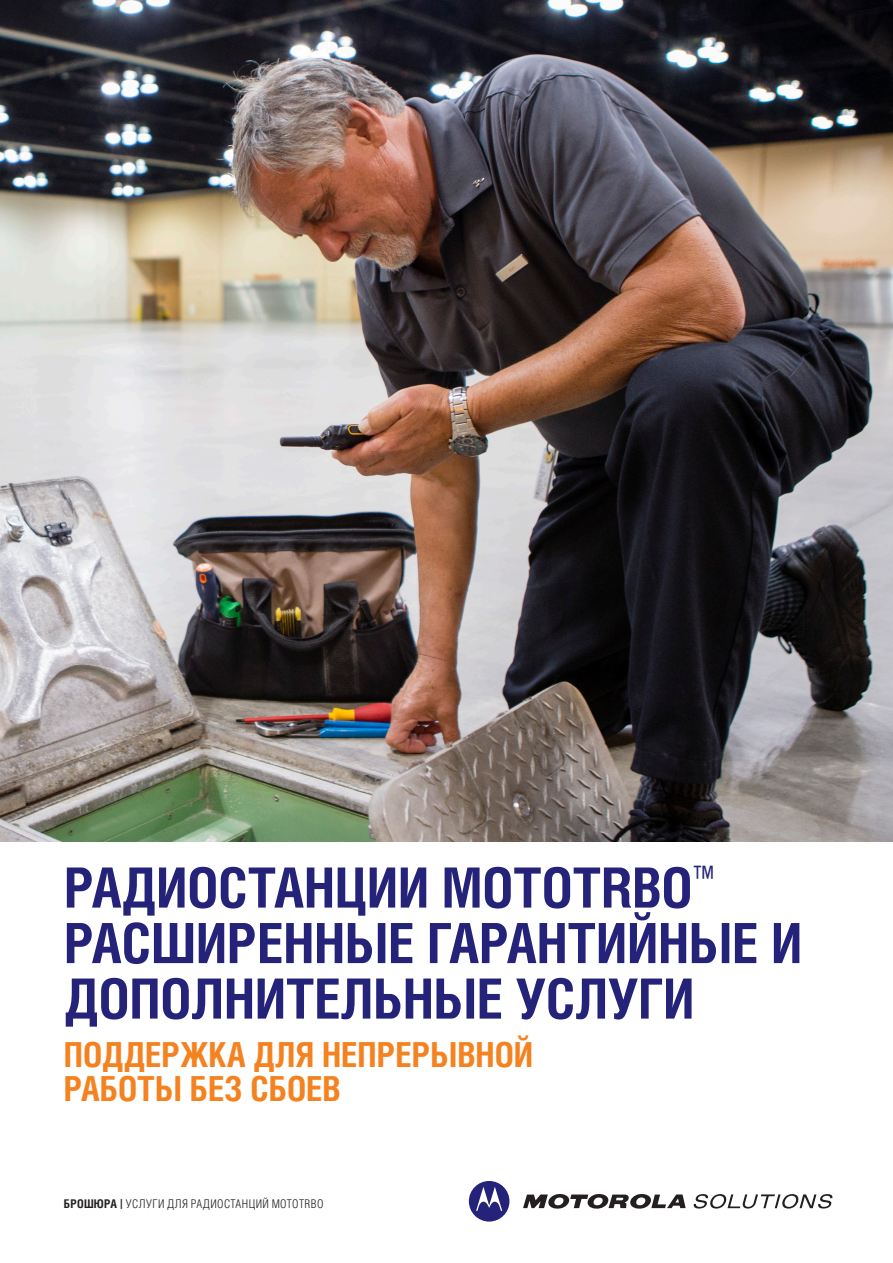
<style>
.page{position:relative;width:893px;height:1263px;background:#fff}
.page>*{position:absolute;margin:0;border:0;box-sizing:border-box;transform-origin:0 0}
.t1{font:700 55.5px/55.5px "Helios Cond";color:#252279}
.t2{font:700 34.5px/34.5px "Helios Cond";color:#f58220}
.t3{font:300 12px "Helios Cond";letter-spacing:.03em;color:#231f20}
.s1{font-weight:700}
.s2{font-family:"DIN Next Slab Pro";font-weight:500}
</style>
<div class="page">
<img style="left:0;top:0;width:893px;height:842px">
<svg style="left:523px;top:1194px;width:163px;height:15px"></svg>
<svg style="left:469px;top:1181px;width:40px;height:40px"></svg>
<svg style="left:694px;top:1194px;width:138px;height:14px"></svg>
<p class="t1" style="left:64px;top:859px;width:740px">РАДИОСТАНЦИИ MOTOTRBO<sup>™<br></sup>РАСШИРЕННЫЕ ГАРАНТИЙНЫЕ И<br>ДОПОЛНИТЕЛЬНЫЕ УСЛУГИ</p>
<p class="t2" style="left:64px;top:1037px;width:471px">ПОДДЕРЖКА ДЛЯ НЕПРЕРЫВНОЙ<br>РАБОТЫ БЕЗ СБОЕВ</p>
<p class="t3" style="left:64px;top:1196px;width:261px"><span class="s1">БРОШЮРА</span> <span class="s2">|</span> УСЛУГИ ДЛЯ РАДИОСТАНЦИЙ MOTOTRBO</p>
</div>
